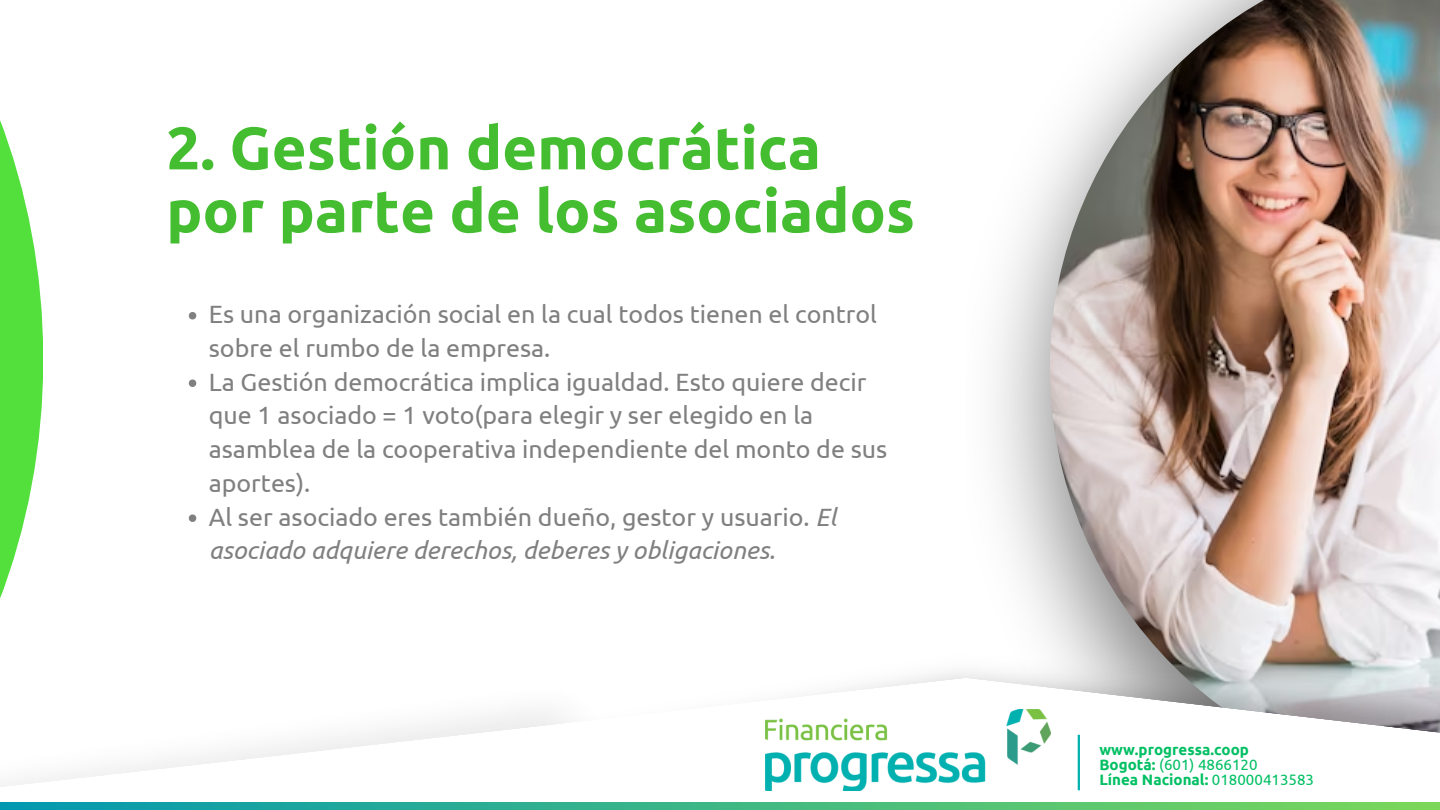
<style>
.page{position:relative;width:1440px;height:810px;background:#fff}
.page>*{position:absolute;margin:0;border:0;box-sizing:border-box;transform-origin:0 0}
.t1{font:700 60px/63px "Ubuntu";color:#45bd31}
.t2{font:25px/33.8px "Ubuntu";color:#808080}
.t3{font:italic 25px/33.8px "Ubuntu";color:#808080}
.t4{font:700 15.1px "Ubuntu";color:#00bf63}
.t5{font:15.1px "Ubuntu";color:#00bf63}
.s1{font-style:normal}
.s2{font-weight:700}
.s3{font-weight:400}
</style>
<div class="page">
<img style="left:1050px;top:0;width:390px;height:647px">
<img style="left:915px;top:647px;width:525px;height:31px">
<svg style="left:43px;top:678px;width:890px;height:125px"></svg>
<svg style="left:933px;top:678px;width:507px;height:125px"></svg>
<svg style="left:0;top:120px;width:43px;height:683px"></svg>
<img style="left:766px;top:710px;width:284px;height:81px">
<hr style="left:1078px;top:735px;width:2px;height:55px;background:#00b1b0">
<svg style="left:0;top:803px;width:1440px;height:7px;background:#3eb784"></svg>
<svg style="left:189px;top:312px;width:7px;height:7px"></svg>
<svg style="left:189px;top:379px;width:7px;height:8px"></svg>
<svg style="left:189px;top:514px;width:7px;height:8px"></svg>
<p class="t1" style="left:166px;top:116px;width:750px">2. Gestión democrática por parte de los asociados</p>
<p class="t2" style="left:209px;top:297px;width:670px">Es una organización social en la cual todos tienen el control sobre el rumbo de la empresa.</p>
<p class="t2" style="left:209px;top:365px;width:680px">La Gestión democrática implica igualdad. Esto quiere decir que 1 asociado = 1 voto(para elegir y ser elegido en la asamblea de la cooperativa independiente del monto de sus aportes).</p>
<p class="t3" style="left:209px;top:500px;width:629px"><span class="s1">Al ser asociado eres también dueño, gestor y usuario.</span> El asociado adquiere derechos, deberes y obligaciones.</p>
<p class="t4" style="left:1099px;top:741px;width:151px">www.progressa.coop</p>
<p class="t5" style="left:1099px;top:756px;width:160px"><span class="s2">Bogotá:</span> (601) 4866120</p>
<p class="t4" style="left:1099px;top:771px;width:216px">Línea Nacional: <span class="s3">018000413583</span></p>
</div>
